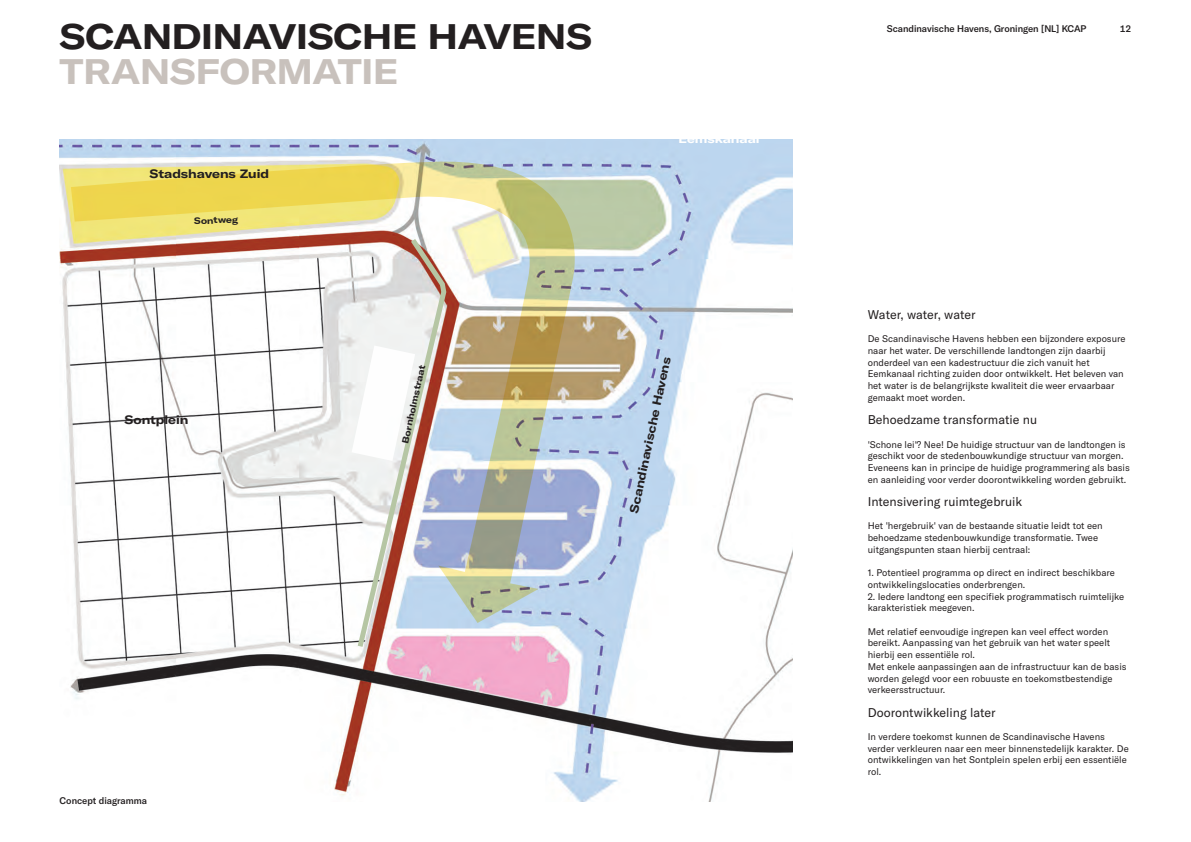
<style>
.page{position:relative;width:1191px;height:842px;background:#fff}
.page>*{position:absolute;margin:0;border:0;box-sizing:border-box;transform-origin:0 0}
.TITLES_CONTENTS__35{font:700 expanded 35px "GT America LC";letter-spacing:-.005em;color:#231f20}
.TITLES_CONTENTS__35-2{font:700 expanded 35px "GT America LC";letter-spacing:-.005em;color:#c8c1bc}
.Large_Body__12_5_14{font:12.5px "GT America LC";color:#231f20}
.Captions__9_5_11_7{font:700 expanded 12px "GT America LC";color:#231f20}
.Captions__9_5_11_7-2{font:700 expanded 12px "GT America LC";color:#fff}
.Large_Body__12_5_14-2{font:9.5px/11.7px "GT America LC";color:#231f20}
.Captions__9_5_11_7-3{font:500 9.5px "GT America LC";color:#231f20}
.Captions__9_5_11_7-4{font:700 expanded 9px "GT America LC";color:#231f20}
</style>
<div class="page">
<img style="left:60px;top:140px;width:732px;height:662px">
<svg style="left:71px;top:161px;width:505px;height:462px"></svg>
<svg style="left:351px;top:233px;width:98px;height:419px"></svg>
<p class="TITLES_CONTENTS__35" style="left:60px;top:15px;width:534px">SCANDINAVISCHE HAVENS</p>
<p class="TITLES_CONTENTS__35-2" style="left:60px;top:50px;width:340px">TRANSFORMATIE</p>
<p class="Captions__9_5_11_7" style="left:150px;top:166px;width:121px">Stadshavens Zuid</p>
<p class="Captions__9_5_11_7-4" style="left:194px;top:215px;width:45px;rotate:-2deg">Sontweg</p>
<p class="Captions__9_5_11_7-2" style="left:678px;top:131px;width:83px">Eemskanaal</p>
<p class="Captions__9_5_11_7" style="left:124px;top:412px;width:66px">Sontplein</p>
<p class="Captions__9_5_11_7-4" style="left:399px;top:441px;width:81px;rotate:-77deg">Bornholmstraat</p>
<p class="Captions__9_5_11_7" style="left:626px;top:511px;width:161px;rotate:-78deg">Scandinavische Havens</p>
<p class="Captions__9_5_11_7-3" style="left:60px;top:795px;width:89px">Concept diagramma</p>
<p class="Captions__9_5_11_7-3" style="left:886px;top:22px;width:201px">Scandinavische Havens, Groningen [NL] KCAP</p>
<p class="Captions__9_5_11_7-3" style="left:1119px;top:22px;width:13px">12</p>
<p class="Large_Body__12_5_14" style="left:867px;top:307px;width:109px">Water, water, water</p>
<p class="Large_Body__12_5_14-2" style="left:867px;top:333px;width:259px">De Scandinavische Havens hebben een bijzondere exposure naar het water. De verschillende landtongen zijn daarbij onderdeel van een kadestructuur die zich vanuit het Eemkanaal richting zuiden door ontwikkelt. Het beleven van het water is de belangrijkste kwaliteit die weer ervaarbaar gemaakt moet worden.</p>
<p class="Large_Body__12_5_14" style="left:867px;top:412px;width:171px">Behoedzame transformatie nu</p>
<p class="Large_Body__12_5_14-2" style="left:867px;top:438px;width:264px">'Schone lei'? Nee! De huidige structuur van de landtongen is geschikt voor de stedenbouwkundige structuur van morgen.<br>Eveneens kan in principe de huidige programmering als basis en aanleiding voor verder doorontwikkeling worden gebruikt.</p>
<p class="Large_Body__12_5_14" style="left:867px;top:494px;width:156px">Intensivering ruimtegebruik</p>
<p class="Large_Body__12_5_14-2" style="left:867px;top:520px;width:237px">Het 'hergebruik' van de bestaande situatie leidt tot een behoedzame stedenbouwkundige transformatie. Twee uitgangspunten staan hierbij centraal:</p>
<p class="Large_Body__12_5_14-2" style="left:867px;top:567px;width:249px">1. Potentieel programma op direct en indirect beschikbare ontwikkelingslocaties onderbrengen.</p>
<p class="Large_Body__12_5_14-2" style="left:867px;top:590px;width:258px">2. Iedere landtong een specifiek programmatisch ruimtelijke karakteristiek meegeven.</p>
<p class="Large_Body__12_5_14-2" style="left:867px;top:625px;width:244px">Met relatief eenvoudige ingrepen kan veel effect worden bereikt. Aanpassing van het gebruik van het water speelt hierbij een essentiële rol.</p>
<p class="Large_Body__12_5_14-2" style="left:867px;top:661px;width:260px">Met enkele aanpassingen aan de infrastructuur kan de basis worden gelegd voor een robuuste en toekomstbestendige verkeersstructuur.</p>
<p class="Large_Body__12_5_14" style="left:867px;top:705px;width:129px">Doorontwikkeling later</p>
<p class="Large_Body__12_5_14-2" style="left:867px;top:731px;width:262px">In verdere toekomst kunnen de Scandinavische Havens verder verkleuren naar een meer binnenstedelijk karakter. De ontwikkelingen van het Sontplein spelen erbij een essentiële rol.</p>
</div>
